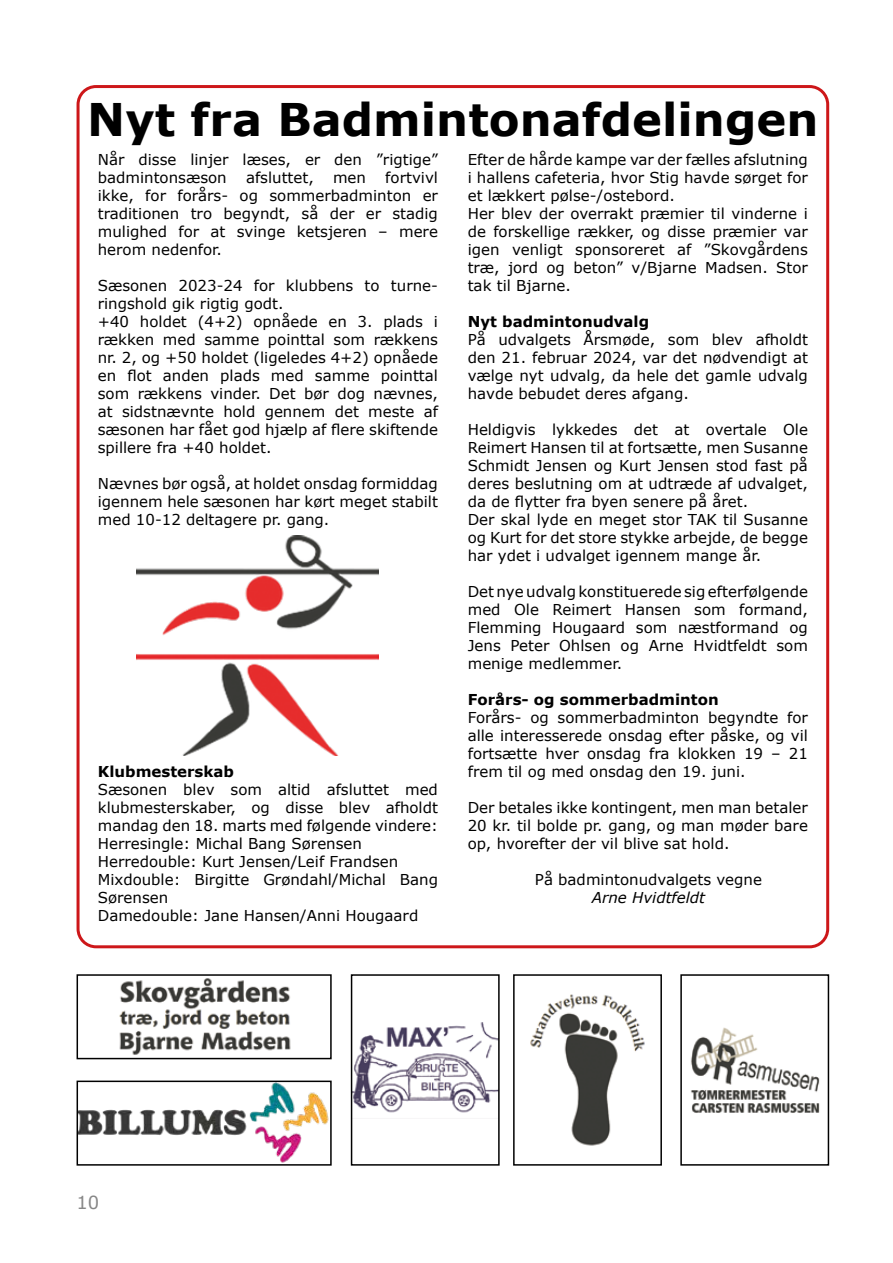
<style>
.page{position:relative;width:893px;height:1263px;background:#fff}
.page>*{position:absolute;margin:0;border:0;box-sizing:border-box;transform-origin:0 0}
.t1{font:700 45px "Verdana";color:#000}
.t2{font:18px "Verdana";color:#878787}
.t3{font:15px/18px "Verdana";color:#000;text-align:justify}
.t4{font:700 15px "Verdana";color:#000}
.t5{font:italic 15px "Verdana";color:#000}
</style>
<div class="page">
<img style="left:136px;top:536px;width:242px;height:219px">
<img style="left:80px;top:1083px;width:249px;height:79px">
<div style="left:77px;top:1080px;width:255px;height:85px;border:2px solid #000"></div>
<img style="left:354px;top:1022px;width:143px;height:91px">
<div style="left:351px;top:974px;width:149px;height:191px;border:2px solid #000"></div>
<img style="left:119px;top:978px;width:172px;height:77px">
<div style="left:77px;top:974px;width:255px;height:85px;border:2px solid #000"></div>
<img style="left:530px;top:994px;width:115px;height:152px">
<div style="left:513px;top:974px;width:149px;height:191px;border:2px solid #000"></div>
<img style="left:691px;top:1027px;width:129px;height:86px">
<div style="left:680px;top:974px;width:149px;height:191px;border:2px solid #000"></div>
<h1 class="t1" style="left:87px;top:88px;width:733px">Nyt fra Badmintonafdelingen</h1>
<p class="t3" style="left:98px;top:150px;width:342px">Når disse linjer læses, er den ”rigtige” badmintonsæson</p>
<p class="t3" style="left:468px;top:150px;width:342px;text-align:left">Efter de hårde kampe var der fælles afslutning i hallens cafeteria, hvor Stig havde sørget for et lækkert pølse-/ostebord.<br>Her blev der overrakt præmier til vinderne i de forskellige rækker, og disse præmier var igen venligt sponsoreret af ”Skovgårdens træ, jord og beton” v/Bjarne Madsen. Stor tak til Bjarne.</p>
<p class="t4" style="left:468px;top:310px;width:183px">Nyt badmintonudvalg</p>
<p class="t3" style="left:468px;top:330px;width:342px">På udvalgets Årsmøde, som blev afholdt den 21. februar 2024, var det nødvendigt at vælge nyt udvalg, da hele det gamle udvalg havde bebudet deres afgang.</p>
<p class="t3" style="left:468px;top:420px;width:342px;text-align:left">Heldigvis lykkedes det at overtale Ole Reimert Hansen til at fortsætte, men Susanne Schmidt Jensen og Kurt Jensen stod fast på deres beslutning om at udtræde af udvalget, da de flytter fra byen senere på året.<br>Der skal lyde en meget stor TAK til Susanne og Kurt for det store stykke arbejde, de begge har ydet i udvalget igennem mange år.</p>
<p class="t3" style="left:468px;top:582px;width:342px">Det nye udvalg konstituerede sig efterfølgende med Ole Reimert Hansen som formand, Flemming Hougaard som næstformand og Jens Peter Ohlsen og Arne Hvidtfeldt som menige medlemmer.</p>
<p class="t4" style="left:468px;top:688px;width:252px">Forårs- og sommerbadminton</p>
<p class="t3" style="left:468px;top:708px;width:342px">Forårs- og sommerbadminton begyndte for alle interesserede onsdag efter påske, og vil fortsætte hver onsdag fra klokken 19 – 21 frem til og med onsdag den 19. juni.</p>
<p class="t3" style="left:468px;top:798px;width:342px">Der betales ikke kontingent, men man betaler 20 kr. til bolde pr. gang, og man møder bare op, hvorefter der vil blive sat hold.</p>
<p class="t3" style="left:535px;top:870px;width:229px">På badmintonudvalgets vegne</p>
<p class="t5" style="left:592px;top:887px;width:115px">Arne Hvidtfeldt</p>
<p class="t3" style="left:98px;top:168px;width:342px;text-indent:287px">fortvivl ikke, for forårs- og sommerbadminton er traditionen tro begyndt, så der er stadig mulighed for at svinge ketsjeren – mere herom nedenfor.</p>
<p class="t3" style="left:98px;top:276px;width:342px;text-align:left">Sæsonen 2023-24 for klubbens to turne&shy;ringshold gik rigtig godt.<br>+40 holdet (4+2) opnåede en 3. plads i rækken med samme pointtal som rækkens nr. 2, og +50 holdet (ligeledes 4+2) opnåede en flot anden plads med samme pointtal som rækkens vinder. Det bør dog nævnes, at sidstnævnte hold gennem det meste af sæsonen har fået god hjælp af flere skiftende spillere fra +40 holdet.</p>
<p class="t3" style="left:98px;top:474px;width:342px">Nævnes bør også, at holdet onsdag formiddag igennem hele sæsonen har kørt meget stabilt med 10-12 deltagere pr. gang.</p>
<p class="t3" style="left:246px;top:168px;width:69px">afsluttet,</p>
<p class="t3" style="left:333px;top:168px;width:35px">men</p>
<p class="t4" style="left:98px;top:760px;width:138px">Klubmesterskab</p>
<p class="t3" style="left:98px;top:780px;width:342px;text-align:left">Sæsonen blev som altid afsluttet med klubmesterskaber, og disse blev afholdt mandag den 18. marts med følgende vindere:<br>Herresingle: Michal Bang Sørensen Herredouble: Kurt Jensen/Leif Frandsen Mixdouble: Birgitte Grøndahl/Michal Bang Sørensen<br>Damedouble: Jane Hansen/Anni Hougaard</p>
<p class="t2" style="left:77px;top:1190px;width:24px">10</p>
</div>
